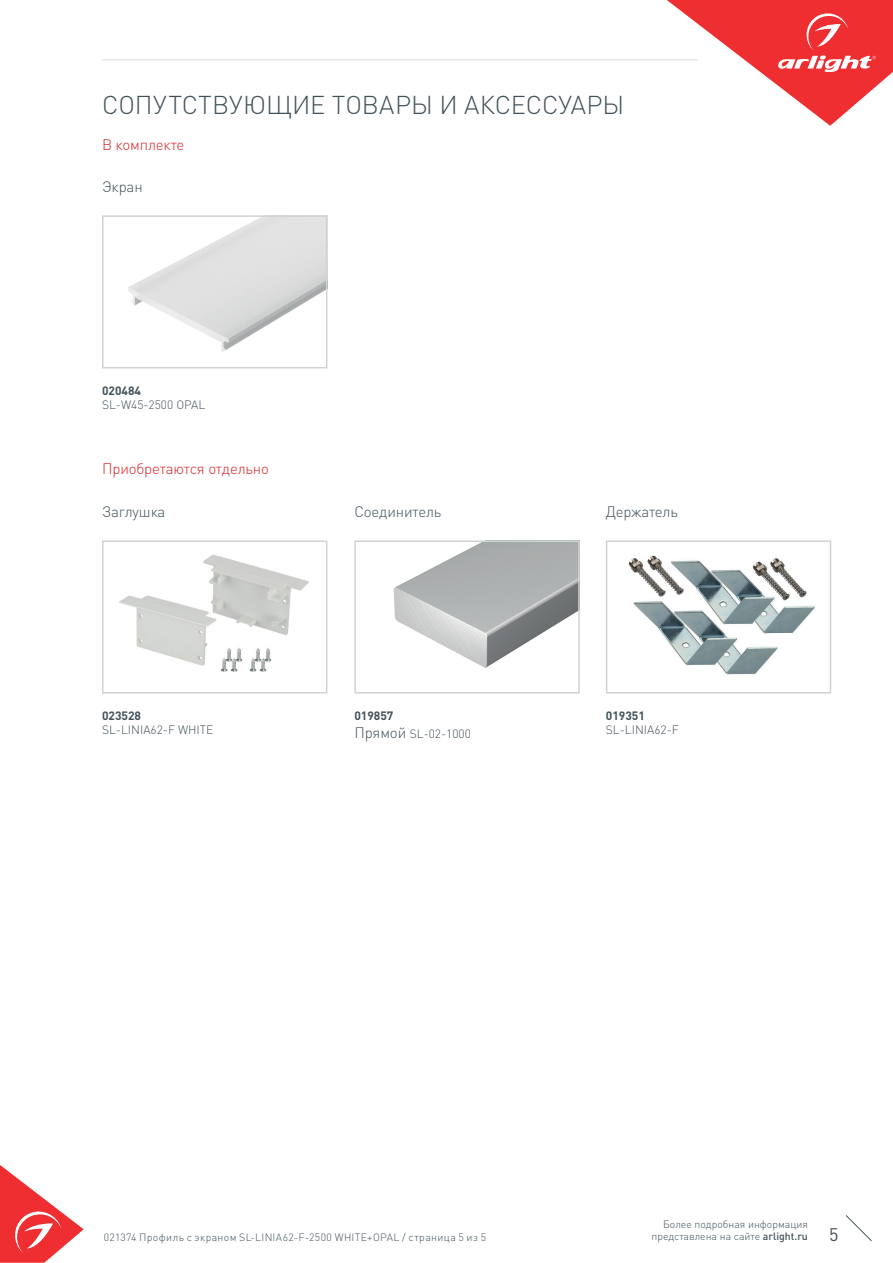
<style>
.page{position:relative;width:893px;height:1263px;background:#fff}
.page>*{position:absolute;margin:0;border:0;box-sizing:border-box;transform-origin:0 0}
.t1{font:300 25.5px "DIN Pro";color:#425159}
.t2{font:18px "DIN Pro";color:#425159}
.t3{font:300 15px "DIN Pro";letter-spacing:-.01em;color:#425159}
.t4{font:300 15px "DIN Pro";letter-spacing:-.01em;color:#d5262a}
.t5{font:300 12px/18px "DIN Pro";color:#425159}
.t6{font:700 12px "DIN Pro";color:#425159}
.t7{font:300 10.5px "DIN Pro";letter-spacing:.035em;color:#425159}
.t8{font:300 10.5px/12.6px "DIN Pro";color:#425159;text-align:right}
.s1{font-weight:700}
.s2{font-size:15px}
.s3{font-weight:500}
</style>
<div class="page">
<svg style="left:0;top:1165px;width:84px;height:98px"></svg>
<svg style="left:845px;top:1215px;width:27px;height:26px"></svg>
<svg style="left:667px;top:0;width:226px;height:126px"></svg>
<hr style="left:102px;top:60px;width:595px;height:1px;background:#dcdddf">
<img style="left:128px;top:218px;width:196px;height:134px">
<div style="left:102px;top:215px;width:225px;height:153px;border:2px solid #d1d2d4"></div>
<img style="left:628px;top:555px;width:187px;height:120px">
<div style="left:606px;top:540px;width:225px;height:153px;border:2px solid #d1d2d4"></div>
<img style="left:393px;top:543px;width:184px;height:125px">
<div style="left:354px;top:540px;width:226px;height:153px;border:2px solid #d1d2d4"></div>
<img style="left:119px;top:554px;width:190px;height:118px">
<div style="left:102px;top:540px;width:225px;height:153px;border:2px solid #d1d2d4"></div>
<h1 class="t1" style="left:102px;top:87px;width:524px">СОПУТСТВУЮЩИЕ ТОВАРЫ И АКСЕССУАРЫ</h1>
<p class="t4" style="left:102px;top:134px;width:84px">В комплекте</p>
<p class="t3" style="left:102px;top:177px;width:42px">Экран</p>
<p class="t6" style="left:102px;top:382px;width:41px">020484</p>
<p class="t5" style="left:102px;top:395px;width:105px">SL-W45-2500 OPAL</p>
<p class="t4" style="left:102px;top:458px;width:168px">Приобретаются отдельно</p>
<p class="t3" style="left:354px;top:502px;width:89px">Соединитель</p>
<p class="t3" style="left:102px;top:502px;width:65px">Заглушка</p>
<p class="t3" style="left:606px;top:502px;width:73px">Держатель</p>
<p class="t6" style="left:102px;top:707px;width:41px">023528</p>
<p class="t5" style="left:102px;top:720px;width:113px">SL-LINIA62-F WHITE</p>
<p class="t5" style="left:354px;top:706px;width:118px"><span class="s1">019857<br></span><span class="s2">Прямой</span> SL-02-1000</p>
<p class="t6" style="left:606px;top:707px;width:41px">019351</p>
<p class="t5" style="left:606px;top:720px;width:74px">SL-LINIA62-F</p>
<p class="t8" style="left:651px;top:1217px;width:158px">Более подробная информация представлена на сайте <span class="s3">arlight.ru</span></p>
<p class="t7" style="left:104px;top:1230px;width:384px">021374 Профиль с экраном SL-LINIA62-F-2500 WHITE+OPAL / страница 5 из 5</p>
<h2 class="t2" style="left:829px;top:1222px;width:11px">5</h2>
</div>
